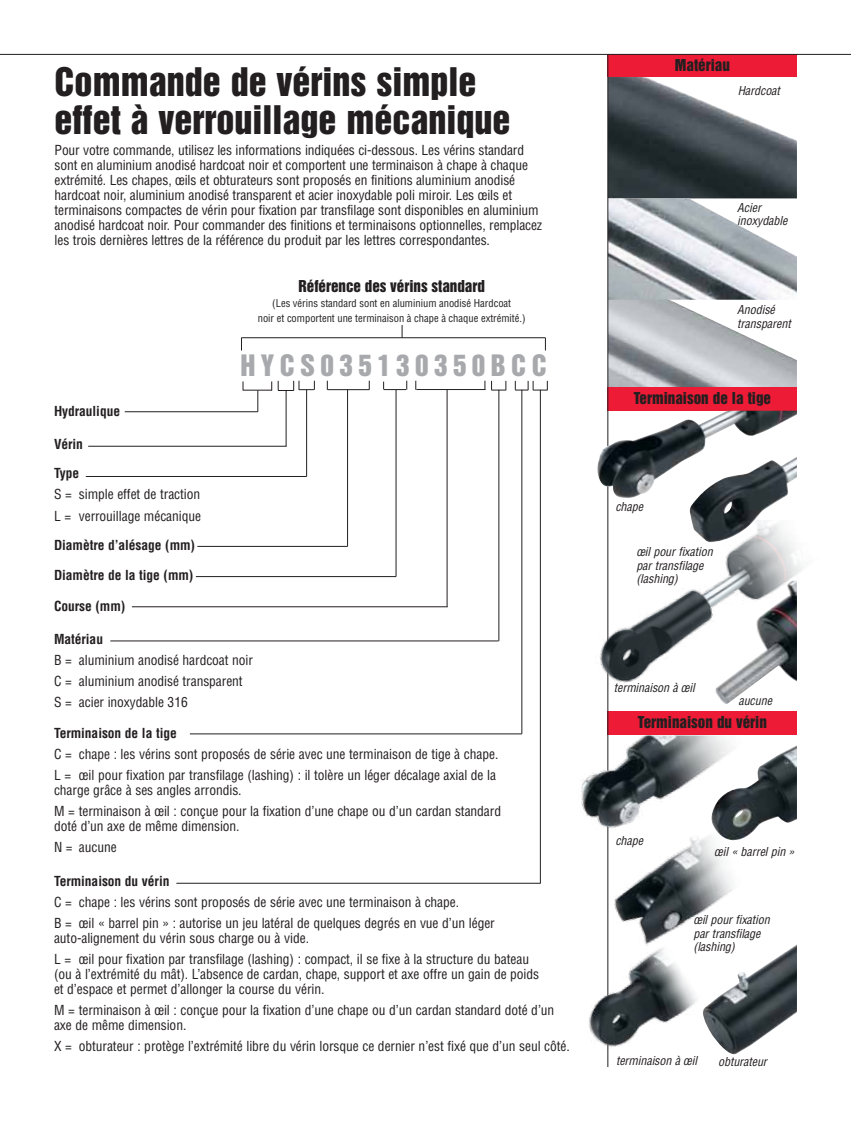
<style>
.page{position:relative;width:851px;height:1121px;background:#fff}
.page>*{position:absolute;margin:0;border:0;box-sizing:border-box;transform-origin:0 0}
.t1{font:36px/37.5px "Helvetica Inserat";color:#231f20}
.t2{font:27px "Helvetica Inserat";letter-spacing:.2em;color:#a7a9ac}
.t3{font:15px "Helvetica Inserat";color:#231f20}
.t4{font:condensed 13.5px/15px "Helvetica";letter-spacing:-.005em;color:#231f20}
.t5{font:700 condensed 13.5px/29.7px "Helvetica";letter-spacing:-.005em;color:#231f20}
.t6{font:italic condensed 12px/13.5px "Helvetica";letter-spacing:-.005em;color:#231f20}
.t7{font:condensed 10.5px/15px "Helvetica";color:#231f20;text-align:center}
</style>
<div class="page">
<img style="left:608px;top:77px;width:188px;height:221px">
<img style="left:608px;top:298px;width:188px;height:89px">
<div style="left:607px;top:54px;width:189px;height:23px;background:#ed1b35"></div>
<hr style="left:0;top:54px;width:850px;height:1px;background:#231f20">
<div style="left:607px;top:387px;width:189px;height:24px;background:#ed1b35"></div>
<img style="left:608px;top:846px;width:124px;height:97px">
<img style="left:714px;top:944px;width:83px;height:111px">
<div style="left:607px;top:711px;width:189px;height:24px;background:#ed1b35"></div>
<hr style="left:607px;top:54px;width:1px;height:1012px;background:#231f20">
<img style="left:600px;top:520px;width:202px;height:174px">
<img style="left:589px;top:943px;width:125px;height:116px">
<img style="left:581px;top:735px;width:216px;height:111px">
<img style="left:597px;top:411px;width:200px;height:88px">
<img style="left:689px;top:457px;width:108px;height:85px">
<img style="left:713px;top:580px;width:84px;height:124px">
<svg style="left:243px;top:381px;width:29px;height:31px"></svg>
<hr style="left:125px;top:411px;width:133px;height:1px;background:#231f20">
<hr style="left:286px;top:390px;width:1px;height:56px;background:#231f20">
<hr style="left:88px;top:446px;width:198px;height:1px;background:#231f20">
<svg style="left:278px;top:381px;width:37px;height:10px"></svg>
<hr style="left:306px;top:389px;width:1px;height:87px;background:#231f20">
<hr style="left:86px;top:476px;width:220px;height:1px;background:#231f20">
<hr style="left:327px;top:389px;width:42px;height:1px;background:#231f20">
<hr style="left:347px;top:389px;width:1px;height:157px;background:#231f20">
<hr style="left:197px;top:546px;width:150px;height:1px;background:#231f20">
<hr style="left:396px;top:390px;width:1px;height:186px;background:#231f20">
<hr style="left:196px;top:576px;width:200px;height:1px;background:#231f20">
<hr style="left:416px;top:389px;width:69px;height:1px;background:#231f20">
<svg style="left:383px;top:381px;width:24px;height:9px"></svg>
<hr style="left:447px;top:389px;width:1px;height:218px;background:#231f20">
<hr style="left:132px;top:606px;width:315px;height:1px;background:#231f20">
<svg style="left:241px;top:338px;width:1px;height:12px"></svg>
<svg style="left:545px;top:338px;width:1px;height:12px"></svg>
<hr style="left:241px;top:337px;width:304px;height:1px;background:#231f20">
<svg style="left:402px;top:325px;width:1px;height:13px"></svg>
<hr style="left:540px;top:390px;width:1px;height:493px;background:#231f20">
<hr style="left:176px;top:883px;width:364px;height:1px;background:#231f20">
<svg style="left:515px;top:381px;width:33px;height:10px"></svg>
<hr style="left:521px;top:390px;width:1px;height:344px;background:#231f20">
<hr style="left:190px;top:733px;width:332px;height:1px;background:#231f20">
<svg style="left:491px;top:381px;width:15px;height:10px"></svg>
<hr style="left:498px;top:390px;width:1px;height:251px;background:#231f20">
<hr style="left:110px;top:640px;width:388px;height:1px;background:#231f20">
<h1 class="t1" style="left:55px;top:64px;width:457px">Commande de vérins simple effet à verrouillage mécanique</h1>
<p class="t4" style="left:55px;top:142px;width:489px">Pour votre commande, utilisez les informations indiquées ci-dessous. Les vérins standard sont en aluminium anodisé hardcoat noir et comportent une terminaison à chape à chaque extrémité. Les chapes, œils et obturateurs sont proposés en finitions aluminium anodisé hardcoat noir, aluminium anodisé transparent et acier inoxydable poli miroir. Les œils et terminaisons compactes de vérin pour fixation par transfilage sont disponibles en aluminium anodisé hardcoat noir. Pour commander des finitions et terminaisons optionnelles, remplacez les trois dernières lettres de la référence du produit par les lettres correspondantes.</p>
<p class="t3" style="left:298px;top:277px;width:188px">Référence des vérins standard</p>
<p class="t7" style="left:258px;top:295px;width:269px">(Les vérins standard sont en aluminium anodisé Hardcoat<br>noir et comportent une terminaison à chape à chaque extrémité.)</p>
<p class="t5" style="left:54px;top:396px;width:68px">Hydraulique</p>
<p class="t5" style="left:54px;top:429px;width:30px">Vérin</p>
<p class="t5" style="left:54px;top:458px;width:27px">Type</p>
<p class="t4" style="left:54px;top:484px;width:149px;line-height:21px">S = simple effet de traction<br>L = verrouillage mécanique</p>
<p class="t5" style="left:54px;top:530px;width:142px">Diamètre d’alésage (mm)<br>Diamètre de la tige (mm)</p>
<p class="t5" style="left:54px;top:591px;width:73px">Course (mm)</p>
<h2 class="t2" style="left:240px;top:350px;width:308px">HYCS035130350BCC</h2>
<p class="t5" style="left:54px;top:624px;width:51px">Matériau</p>
<p class="t4" style="left:54px;top:649px;width:200px;line-height:21px">B = aluminium anodisé hardcoat noir<br>C = aluminium anodisé transparent<br>S = acier inoxydable 316</p>
<p class="t5" style="left:54px;top:718px;width:124px">Terminaison de la tige</p>
<p class="t4" style="left:54px;top:743px;width:446px;line-height:21px">C = chape : les vérins sont proposés de série avec une terminaison de tige à chape.<br>L = œil pour fixation par transfilage (lashing) : il tolère un léger décalage axial de la</p>
<p class="t4" style="left:54px;top:779px;width:448px;line-height:21px">charge grâce à ses angles arrondis.<br>M = terminaison à œil : conçue pour la fixation d’une chape ou d’un cardan standard</p>
<p class="t4" style="left:54px;top:815px;width:187px;line-height:21px">doté d’un axe de même dimension.<br>N = aucune</p>
<p class="t5" style="left:54px;top:866px;width:117px">Terminaison du vérin</p>
<p class="t4" style="left:54px;top:891px;width:442px;line-height:21px">C = chape : les vérins sont proposés de série avec une terminaison à chape.<br>B = œil « barrel pin » : autorise un jeu latéral de quelques degrés en vue d’un léger</p>
<p class="t4" style="left:54px;top:927px;width:476px;line-height:21px">auto-alignement du vérin sous charge ou à vide.<br>L = œil pour fixation par transfilage (lashing) : compact, il se fixe à la structure du bateau</p>
<p class="t4" style="left:54px;top:966px;width:486px">(ou à l’extrémité du mât). L’absence de cardan, chape, support et axe offre un gain de poids et d’espace et permet d’allonger la course du vérin.</p>
<p class="t4" style="left:54px;top:1002px;width:502px">M = terminaison à œil : conçue pour la fixation d’une chape ou d’un cardan standard doté d’un axe de même dimension.</p>
<p class="t4" style="left:54px;top:1038px;width:517px">X = obturateur : protège l’extrémité libre du vérin lorsque ce dernier n’est fixé que d’un seul côté.</p>
<p class="t3" style="left:674px;top:56px;width:57px">Matériau</p>
<p class="t6" style="left:737px;top:84px;width:44px">Hardcoat</p>
<p class="t6" style="left:737px;top:200px;width:52px">Acier inoxydable</p>
<p class="t6" style="left:737px;top:303px;width:55px">Anodisé transparent</p>
<p class="t3" style="left:633px;top:389px;width:139px">Terminaison de la tige</p>
<p class="t6" style="left:615px;top:499px;width:29px">chape</p>
<p class="t6" style="left:636px;top:544px;width:78px">œil pour fixation par transfilage (lashing)</p>
<p class="t6" style="left:613px;top:680px;width:82px">terminaison à œil</p>
<p class="t6" style="left:738px;top:693px;width:35px">aucune</p>
<p class="t3" style="left:637px;top:713px;width:131px">Terminaison du vérin</p>
<p class="t6" style="left:615px;top:833px;width:29px">chape</p>
<p class="t6" style="left:714px;top:844px;width:82px">œil « barrel pin »</p>
<p class="t6" style="left:693px;top:913px;width:78px">œil pour fixation par transfilage (lashing)</p>
<p class="t6" style="left:616px;top:1054px;width:82px">terminaison à œil</p>
<p class="t6" style="left:718px;top:1054px;width:50px">obturateur</p>
</div>
